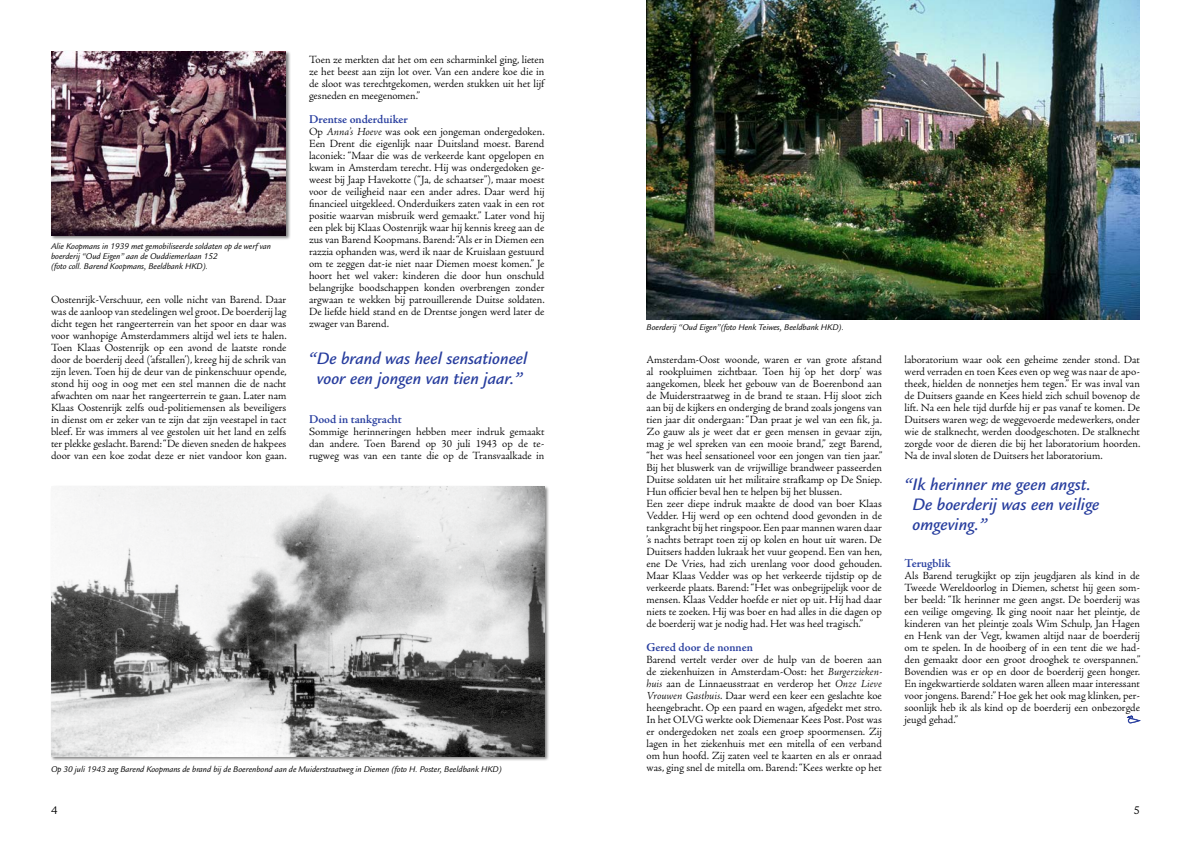
<style>
.page{position:relative;width:1191px;height:842px;background:#fff}
.page>*{position:absolute;margin:0;border:0;box-sizing:border-box;transform-origin:0 0}
.t1{font:italic 500 18px/20px "Legacy Sans Std";color:#273d9e}
.t2{font:600 12px "Adobe Jenson Pro";letter-spacing:-.005em;color:#273d9e}
.t3{font:12px "Legacy Sans Std";color:#000}
.t4{font:300 11px/12px "Adobe Jenson Pro";color:#000;text-align:justify}
.t5{font:italic 9px/10px "Legacy Sans Std";color:#000}
.s1{font-style:italic}
</style>
<div class="page">
<div style="left:1128px;top:718px;width:11px;height:5px;border:1px solid #273d9e;border-radius:2px"></div>
<div style="left:1128px;top:718px;width:10px;height:5px;border:1px solid #273d9e;border-radius:2px"></div>
<div style="left:50px;top:485px;width:499px;height:277px;background:#000;opacity:.5"></div>
<img style="left:51px;top:487px;width:493px;height:270px">
<div style="left:50px;top:50px;width:241px;height:191px;background:#000;opacity:.5"></div>
<img style="left:51px;top:51px;width:235px;height:185px">
<img style="left:646px;top:0;width:494px;height:319px">
<p class="t5" style="left:51px;top:241px;width:222px">Alie Koopmans in 1939 met gemobiliseerde soldaten op de werf van boerderij “Oud Eigen” aan de Ouddiemerlaan 152<br>(foto coll. Barend Koopmans, Beeldbank HKD).</p>
<p class="t4" style="left:51px;top:294px;width:237px">Oostenrijk-Verschuur, een volle nicht van Barend. Daar was de aanloop van stedelingen wel groot. De boerderij lag dicht tegen het rangeerterrein van het spoor en daar was voor wanhopige Amsterdammers altijd wel iets te halen.<br>Toen Klaas Oostenrijk op een avond de laatste ronde door de boerderij deed (‘afstallen’), kreeg hij de schrik van zijn leven. Toen hij de deur van de pinkenschuur opende, stond hij oog in oog met een stel mannen die de nacht afwachten om naar het rangeerterrein te gaan. Later nam Klaas Oostenrijk zelfs oud-politiemensen als beveiligers in dienst om er zeker van te zijn dat zijn veestapel in tact bleef. Er was immers al vee gestolen uit het land en zelfs ter plekke geslacht. Barend: “De dieven sneden de hakpees door van een koe zodat deze er niet vandoor kon gaan.</p>
<p class="t4" style="left:309px;top:54px;width:237px">Toen ze merkten dat het om een scharminkel ging, lieten ze het beest aan zijn lot over. Van een andere koe die in de sloot was terechtgekomen, werden stukken uit het lijf gesneden en meegenomen.”</p>
<p class="t2" style="left:309px;top:112px;width:100px">Drentse onderduiker</p>
<p class="t4" style="left:309px;top:126px;width:237px">Op <span class="s1">Anna’s Hoeve</span> was ook een jongeman ondergedoken.<br>Een Drent die eigenlijk naar Duitsland moest. Barend laconiek: “Maar die was de verkeerde kant opgelopen en kwam in Amsterdam terecht. Hij was ondergedoken ge&shy;weest bij Jaap Havekotte (“Ja, de schaatser”), maar moest voor de veiligheid naar een ander adres. Daar werd hij financieel uitgekleed. Onderduikers zaten vaak in een rot positie waarvan misbruik werd gemaakt.” Later vond hij een plek bij Klaas Oostenrijk waar hij kennis kreeg aan de zus van Barend Koopmans. Barend: “Als er in Diemen een razzia ophanden was, werd ik naar de Kruislaan gestuurd om te zeggen dat-ie niet naar Diemen moest komen.” Je hoort het wel vaker: kinderen die door hun onschuld belangrijke boodschappen konden overbrengen zonder argwaan te wekken bij patrouillerende Duitse soldaten.<br>De liefde hield stand en de Drentse jongen werd later de zwager van Barend.</p>
<h1 class="t1" style="left:308px;top:348px;width:220px;text-align:center">“De brand was heel sensationeel voor een jongen van tien jaar.”</h1>
<p class="t2" style="left:309px;top:412px;width:94px">Dood in tankgracht</p>
<p class="t4" style="left:309px;top:426px;width:237px">Sommige herinneringen hebben meer indruk gemaakt dan andere. Toen Barend op 30 juli 1943 op de te&shy;rugweg was van een tante die op de Transvaalkade in</p>
<p class="t5" style="left:51px;top:764px;width:452px">Op 30 juli 1943 zag Barend Koopmans de brand bij de Boerenbond aan de Muiderstraatweg in Diemen (foto H. Poster, Beeldbank HKD)</p>
<p class="t5" style="left:646px;top:323px;width:199px">Boerderij “Oud Eigen”(foto Henk Teiwes, Beeldbank HKD).</p>
<p class="t4" style="left:646px;top:354px;width:237px;text-align:left">Amsterdam-Oost woonde, waren er van grote afstand al rookpluimen zichtbaar. Toen hij ‘op het dorp’ was aangekomen, bleek het gebouw van de Boerenbond aan de Muiderstraatweg in de brand te staan. Hij sloot zich aan bij de kijkers en onderging de brand zoals jongens van tien jaar dit ondergaan: “Dan praat je wel van een fik, ja.<br>Zo gauw als je weet dat er geen mensen in gevaar zijn, mag je wel spreken van een mooie brand,” zegt Barend, “het was heel sensationeel voor een jongen van tien jaar.” Bij het bluswerk van de vrijwillige brandweer passeerden Duitse soldaten uit het militaire strafkamp op De Sniep.<br>Hun officier beval hen te helpen bij het blussen.<br>Een zeer diepe indruk maakte de dood van boer Klaas Vedder. Hij werd op een ochtend dood gevonden in de tankgracht bij het ringspoor. Een paar mannen waren daar ’s nachts betrapt toen zij op kolen en hout uit waren. De Duitsers hadden lukraak het vuur geopend. Een van hen, ene De Vries, had zich urenlang voor dood gehouden.<br>Maar Klaas Vedder was op het verkeerde tijdstip op de verkeerde plaats. Barend: “Het was onbegrijpelijk voor de mensen. Klaas Vedder hoefde er niet op uit. Hij had daar niets te zoeken. Hij was boer en had alles in die dagen op de boerderij wat je nodig had. Het was heel tragisch.”</p>
<p class="t2" style="left:646px;top:640px;width:108px">Gered door de nonnen</p>
<p class="t4" style="left:646px;top:654px;width:237px">Barend vertelt verder over de hulp van de boeren aan de ziekenhuizen in Amsterdam-Oost: het <span class="s1">Burgerzieken&shy;huis</span> aan de Linnaeusstraat en verderop het <span class="s1">Onze Lieve Vrouwen Gasthuis</span>. Daar werd een keer een geslachte koe heengebracht. Op een paard en wagen, afgedekt met stro.<br>In het OLVG werkte ook Diemenaar Kees Post. Post was er ondergedoken net zoals een groep spoormensen. Zij lagen in het ziekenhuis met een mitella of een verband om hun hoofd. Zij zaten veel te kaarten en als er onraad was, ging snel de mitella om. Barend: “Kees werkte op het</p>
<p class="t4" style="left:904px;top:354px;width:237px">laboratorium waar ook een geheime zender stond. Dat werd verraden en toen Kees even op weg was naar de apo&shy;theek, hielden de nonnetjes hem tegen.” Er was inval van de Duitsers gaande en Kees hield zich schuil bovenop de lift. Na een hele tijd durfde hij er pas vanaf te komen. De Duitsers waren weg; de weggevoerde medewerkers, onder wie de stalknecht, werden doodgeschoten. De stalknecht zorgde voor de dieren die bij het laboratorium hoorden.<br>Na de inval sloten de Duitsers het laboratorium.</p>
<h1 class="t1" style="left:912px;top:474px;width:188px;text-indent:-8px">“Ik herinner me geen angst.<br>De boerderij was een veilige omgeving.”</h1>
<p class="t2" style="left:904px;top:556px;width:48px">Terugblik</p>
<p class="t4" style="left:904px;top:570px;width:237px">Als Barend terugkijkt op zijn jeugdjaren als kind in de Tweede Wereldoorlog in Diemen, schetst hij geen som&shy;ber beeld: “Ik herinner me geen angst. De boerderij was een veilige omgeving. Ik ging nooit naar het pleintje, de kinderen van het pleintje zoals Wim Schulp, Jan Hagen en Henk van der Vegt, kwamen altijd naar de boerderij om te spelen. In de hooiberg of in een tent die we had&shy;den gemaakt door een groot drooghek te overspannen.” Bovendien was er op en door de boerderij geen honger.<br>En ingekwartierde soldaten waren alleen maar interessant voor jongens. Barend:” Hoe gek het ook mag klinken, per&shy;soonlijk heb ik als kind op de boerderij een onbezorgde jeugd gehad.”</p>
<p class="t3" style="left:51px;top:803px;width:8px">4</p>
<p class="t3" style="left:1133px;top:803px;width:8px">5</p>
</div>
